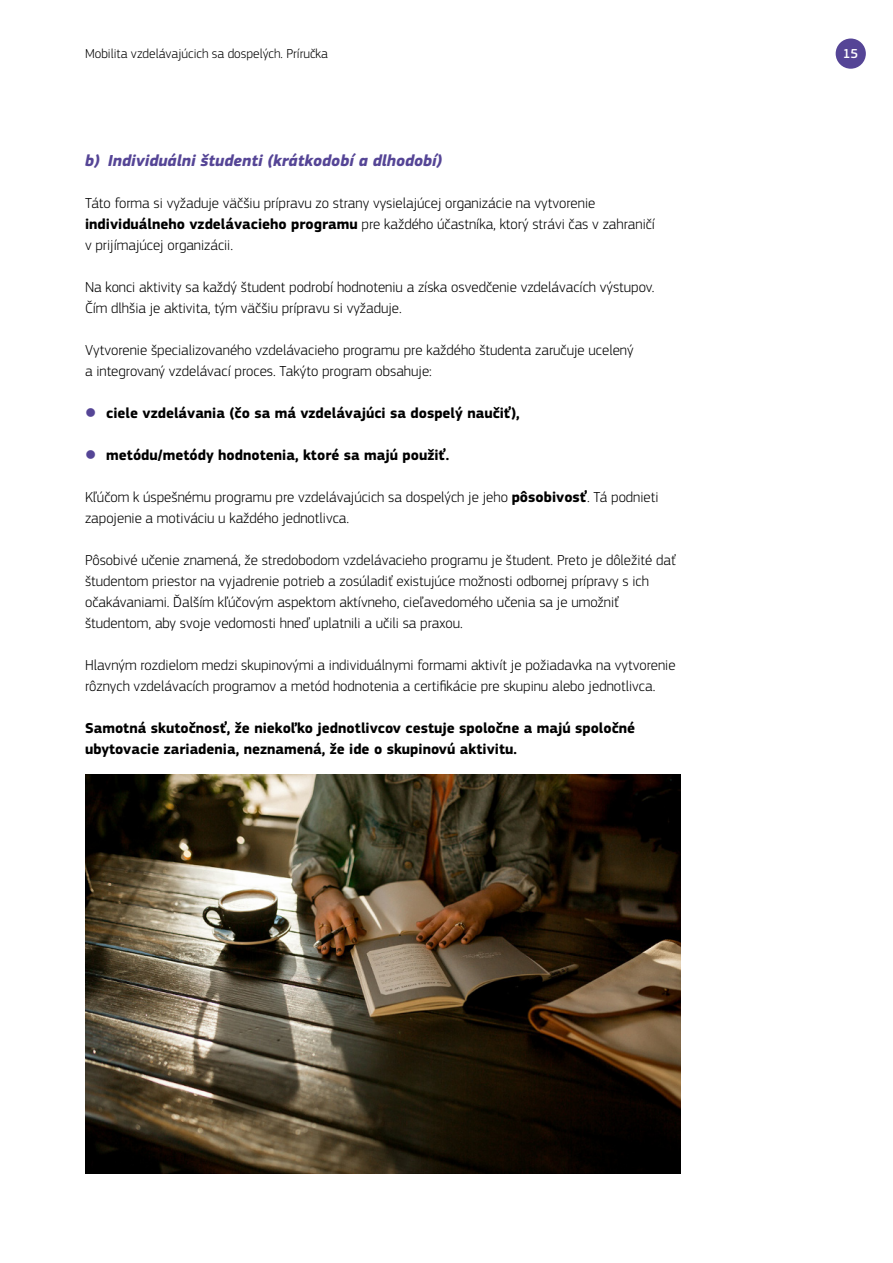
<style>
.page{position:relative;width:893px;height:1263px;background:#fff}
.page>*{position:absolute;margin:0;border:0;box-sizing:border-box;transform-origin:0 0}
.HL3{font:italic 700 16.5px "EC Square Sans Pro";color:#554596}
.Text{font:300 15px/21px "EC Square Sans Pro";color:#000}
.Text-2{font:700 15px/21px "EC Square Sans Pro";color:#000}
.t1{font:300 13.5px "EC Square Sans Pro";color:#000}
.t2{font:500 13.5px "EC Square Sans Pro";color:#fff}
.s1{font-weight:700}
</style>
<div class="page">
<div style="left:836px;top:39px;width:30px;height:30px;background:#554596;border-radius:50%"></div>
<img style="left:85px;top:775px;width:595px;height:399px">
<p class="t1" style="left:85px;top:46px;width:244px">Mobilita vzdelávajúcich sa dospelých. Príručka</p>
<p class="t2" style="left:843px;top:46px;width:17px">15</p>
<p class="HL3" style="left:85px;top:150px;width:359px">b) Individuálni študenti (krátkodobí a dlhodobí)</p>
<p class="Text" style="left:85px;top:192px;width:572px">Táto forma si vyžaduje väčšiu prípravu zo strany vysielajúcej organizácie na vytvorenie <span class="s1">individuálneho vzdelávacieho programu</span> pre každého účastníka, ktorý strávi čas v zahraničí v prijímajúcej organizácii.</p>
<p class="Text" style="left:85px;top:276px;width:571px">Na konci aktivity sa každý študent podrobí hodnoteniu a získa osvedčenie vzdelávacích výstupov.<br>Čím dlhšia je aktivita, tým väčšiu prípravu si vyžaduje.</p>
<p class="Text" style="left:85px;top:339px;width:550px">Vytvorenie špecializovaného vzdelávacieho programu pre každého študenta zaručuje ucelený a integrovaný vzdelávací proces. Takýto program obsahuje:</p>
<p class="Text-2" style="left:106px;top:403px;width:415px">ciele vzdelávania (čo sa má vzdelávajúci sa dospelý naučiť),</p>
<p class="Text-2" style="left:106px;top:445px;width:344px">metódu/metódy hodnotenia, ktoré sa majú použiť.</p>
<p class="Text" style="left:85px;top:486px;width:575px">Kľúčom k úspešnému programu pre vzdelávajúcich sa dospelých je jeho <span class="s1">pôsobivosť</span>. Tá podnieti zapojenie a motiváciu u každého jednotlivca.</p>
<p class="Text" style="left:85px;top:549px;width:592px">Pôsobivé učenie znamená, že stredobodom vzdelávacieho programu je študent. Preto je dôležité dať študentom priestor na vyjadrenie potrieb a zosúladiť existujúce možnosti odbornej prípravy s ich očakávaniami. Ďalším kľúčovým aspektom aktívneho, cieľavedomého učenia sa je umožniť študentom, aby svoje vedomosti hneď uplatnili a učili sa praxou.</p>
<p class="Text" style="left:85px;top:654px;width:592px">Hlavným rozdielom medzi skupinovými a individuálnymi formami aktivít je požiadavka na vytvorenie rôznych vzdelávacích programov a metód hodnotenia a certifikácie pre skupinu alebo jednotlivca.</p>
<p class="Text-2" style="left:85px;top:718px;width:552px">Samotná skutočnosť, že niekoľko jednotlivcov cestuje spoločne a majú spoločné ubytovacie zariadenia, neznamená, že ide o skupinovú aktivitu.</p>
</div>
